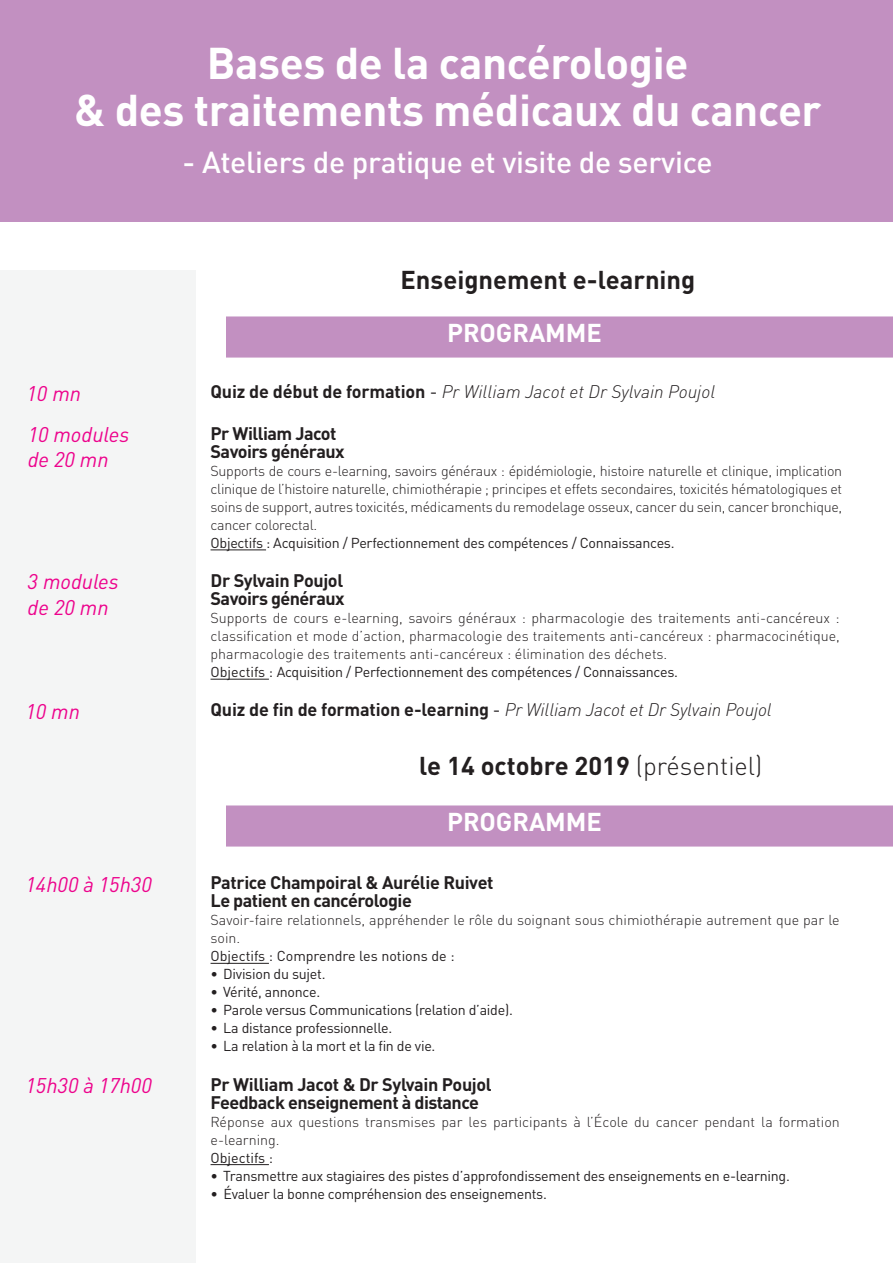
<style>
.page{position:relative;width:893px;height:1263px;background:#fff}
.page>*{position:absolute;margin:0;border:0;box-sizing:border-box;transform-origin:0 0}
.t1{font:700 43.95px "DINOT";letter-spacing:-.01em;color:#fff}
.t2{font:500 30px "DINOT";letter-spacing:-.01em;color:#fff}
.t3{font:700 25.5px "DINOT";color:#231f20}
.t4{font:700 25.5px "DINOT";color:#fff}
.t5{font:italic 21px/25.2px "DINOT";color:#ed028c}
.t6{font:700 18px "DINOT";letter-spacing:-.03em;color:#231f20}
.t7{font:italic 300 18px "DINOT";letter-spacing:-.01em;color:#231f20}
.t8{font:300 14.25px/18px "DINOT";color:#231f20;text-align:justify}
.t9{font:14.25px "DINOT";letter-spacing:-.02em;color:#231f20}
.t10{font:14.25px "DINOT";color:#231f20}
.s1{font-weight:700;font-style:normal}
.s2{font-weight:400;font-style:normal}
.s3{font-weight:300}
</style>
<div class="page">
<div style="left:226px;top:316px;width:667px;height:42px;background:#c290c1"></div>
<div style="left:226px;top:805px;width:667px;height:42px;background:#c290c1"></div>
<div style="left:0;top:270px;width:196px;height:993px;background:#f4f5f5"></div>
<hr style="left:211px;top:679px;width:58px;height:1px;background:#231f20">
<hr style="left:211px;top:549px;width:55px;height:1px;background:#231f20">
<hr style="left:211px;top:963px;width:58px;height:1px;background:#231f20">
<hr style="left:211px;top:1164px;width:58px;height:1px;background:#231f20">
<div style="left:0;top:0;width:893px;height:221px;background:#c290c1"></div>
<p class="t1" style="left:207px;top:34px;width:483px">Bases de la cancérologie</p>
<p class="t1" style="left:74px;top:82px;width:749px">&amp; des traitements médicaux du cancer</p>
<p class="t2" style="left:183px;top:143px;width:532px">- Ateliers de pratique et visite de service</p>
<p class="t3" style="left:401px;top:264px;width:296px">Enseignement e-learning</p>
<p class="t4" style="left:447px;top:316px;width:156px">PROGRAMME</p>
<p class="t5" style="left:27px;top:380px;width:56px">10 mn</p>
<p class="t7" style="left:211px;top:381px;width:506px"><span class="s1">Quiz de début de formation</span> <span class="s2">-</span> Pr William Jacot et Dr Sylvain Poujol</p>
<p class="t6" style="left:211px;top:422px;width:127px">Pr William Jacot</p>
<p class="t6" style="left:211px;top:440px;width:136px">Savoirs généraux</p>
<p class="t8" style="left:211px;top:462px;width:633px">Supports de cours e-learning, savoirs généraux : épidémiologie, histoire naturelle et clinique, implication clinique de l’histoire naturelle, chimiothérapie ; principes et effets secondaires, toxicités hématologiques et soins de support, autres toxicités, médicaments du remodelage osseux, cancer du sein, cancer bronchique, cancer colorectal.</p>
<p class="t9" style="left:211px;top:534px;width:465px">Objectifs : Acquisition / Perfectionnement des compétences / Connaissances.</p>
<p class="t5" style="left:28px;top:422px;width:103px">10 modules de 20 mn</p>
<p class="t5" style="left:28px;top:569px;width:93px">3 modules de 20 mn</p>
<p class="t6" style="left:211px;top:569px;width:134px">Dr Sylvain Poujol</p>
<p class="t6" style="left:211px;top:587px;width:136px">Savoirs généraux</p>
<p class="t8" style="left:211px;top:609px;width:631px">Supports de cours e-learning, savoirs généraux : pharmacologie des traitements anti-cancéreux : classification et mode d’action, pharmacologie des traitements anti-cancéreux : pharmacocinétique, pharmacologie des traitements anti-cancéreux : élimination des déchets.</p>
<p class="t9" style="left:211px;top:663px;width:469px">Objectifs : Acquisition / Perfectionnement des compétences / Connaissances.</p>
<p class="t5" style="left:26px;top:698px;width:56px">10 mn</p>
<p class="t7" style="left:211px;top:699px;width:563px"><span class="s1">Quiz de fin de formation e-learning</span> <span class="s2">-</span> Pr William Jacot et Dr Sylvain Poujol</p>
<p class="t3" style="left:419px;top:749px;width:345px">le 14 octobre 2019 <span class="s3">(présentiel)</span></p>
<p class="t4" style="left:447px;top:805px;width:156px">PROGRAMME</p>
<p class="t5" style="left:26px;top:871px;width:128px">14h00 à 15h30</p>
<p class="t6" style="left:211px;top:871px;width:284px">Patrice Champoiral &amp; Aurélie Ruivet</p>
<p class="t6" style="left:211px;top:889px;width:203px">Le patient en cancérologie</p>
<p class="t8" style="left:211px;top:911px;width:631px">Savoir-faire relationnels, appréhender le rôle du soignant sous chimiothérapie autrement que par le soin.</p>
<p class="t10" style="left:211px;top:947px;width:246px">Objectifs : Comprendre les notions de :</p>
<p class="t9" style="left:211px;top:965px;width:116px">• Division du sujet.</p>
<p class="t9" style="left:211px;top:983px;width:111px">• Vérité, annonce.</p>
<p class="t9" style="left:211px;top:1001px;width:304px">• Parole versus Communications (relation d’aide).</p>
<p class="t9" style="left:211px;top:1019px;width:183px">• La distance professionnelle.</p>
<p class="t9" style="left:211px;top:1037px;width:226px">• La relation à la mort et la fin de vie.</p>
<p class="t5" style="left:26px;top:1072px;width:128px">15h30 à 17h00</p>
<p class="t6" style="left:211px;top:1072px;width:283px">Pr William Jacot &amp; Dr Sylvain Poujol</p>
<p class="t6" style="left:211px;top:1090px;width:270px">Feedback enseignement à distance</p>
<p class="t8" style="left:211px;top:1112px;width:631px">Réponse aux questions transmises par les participants à l’École du cancer pendant la formation e-learning.</p>
<p class="t10" style="left:211px;top:1148px;width:64px">Objectifs :</p>
<p class="t9" style="left:211px;top:1166px;width:581px">• Transmettre aux stagiaires des pistes d’approfondissement des enseignements en e-learning.</p>
<p class="t9" style="left:211px;top:1184px;width:338px">• Évaluer la bonne compréhension des enseignements.</p>
</div>
